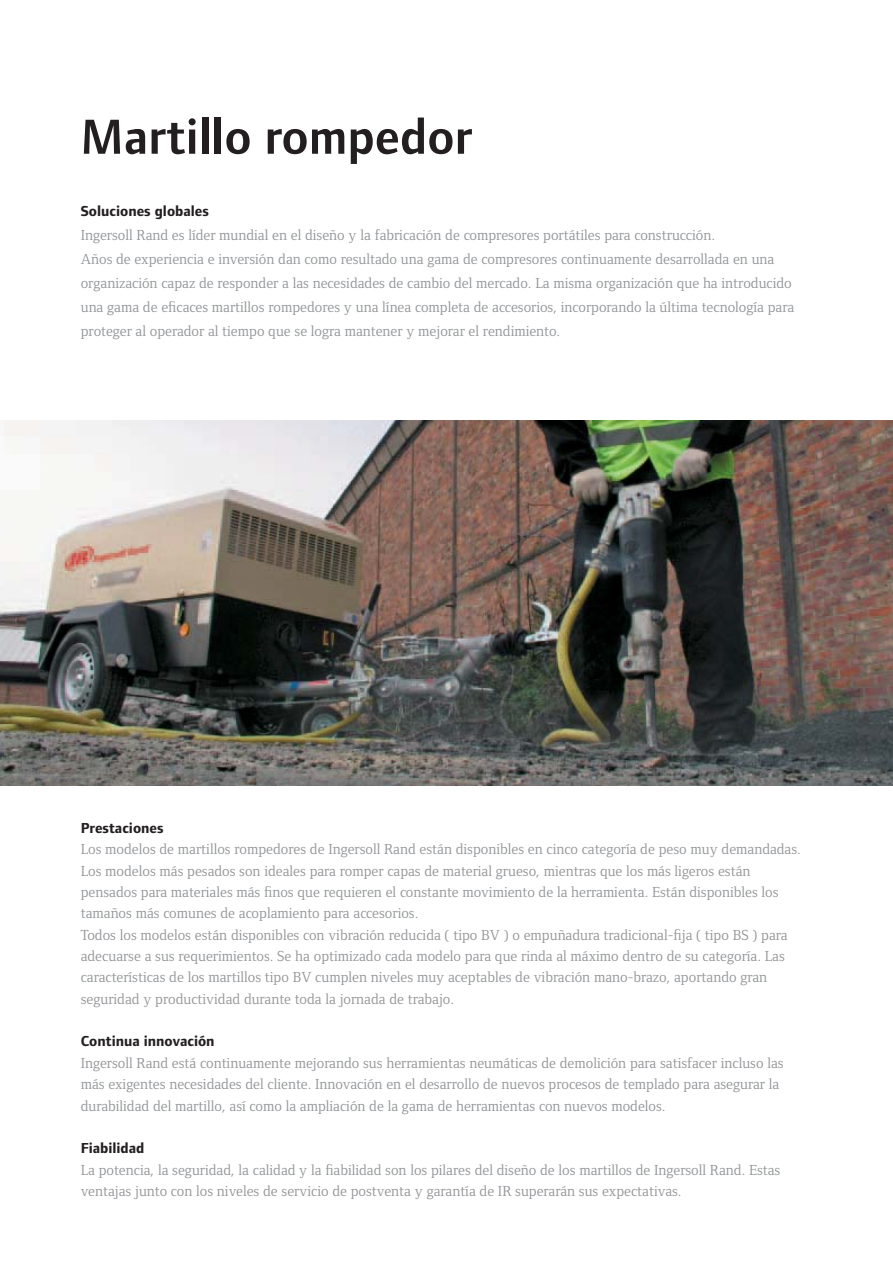
<style>
.page{position:relative;width:893px;height:1263px;background:#fff}
.page>*{position:absolute;margin:0;border:0;box-sizing:border-box;transform-origin:0 0}
.t1{font:600 51px "Foundry Form Sans";color:#231f20}
.t2{font:15px/21.3px "Foundry Form Serif Book OSF";color:#919396}
.t3{font:700 15px "Foundry Form Sans";color:#231f20}
</style>
<div class="page">
<img style="left:0;top:420px;width:893px;height:366px">
<h1 class="t1" style="left:81px;top:106px;width:393px">Martillo rompedor</h1>
<p class="t3" style="left:81px;top:205px;width:130px">Soluciones globales</p>
<p class="t2" style="left:81px;top:224px;width:715px;line-height:24px">Ingersoll Rand es líder mundial en el diseño y la fabricación de compresores portátiles para construcción.<br>Años de experiencia e inversión dan como resultado una gama de compresores continuamente desarrollada en una organización capaz de responder a las necesidades de cambio del mercado. La misma organización que ha introducido una gama de eficaces martillos rompedores y una línea completa de accesorios, incorporando la última tecnología para proteger al operador al tiempo que se logra mantener y mejorar el rendimiento.</p>
<p class="t3" style="left:81px;top:822px;width:84px">Prestaciones</p>
<p class="t2" style="left:81px;top:840px;width:722px">Los modelos de martillos rompedores de Ingersoll Rand están disponibles en cinco categoría de peso muy demandadas.<br>Los modelos más pesados son ideales para romper capas de material grueso, mientras que los más ligeros están pensados para materiales más finos que requieren el constante movimiento de la herramienta. Están disponibles los tamaños más comunes de acoplamiento para accesorios.<br>Todos los modelos están disponibles con vibración reducida ( tipo BV ) o empuñadura tradicional-fija ( tipo BS ) para adecuarse a sus requerimientos. Se ha optimizado cada modelo para que rinda al máximo dentro de su categoría. Las características de los martillos tipo BV cumplen niveles muy aceptables de vibración mano-brazo, aportando gran seguridad y productividad durante toda la jornada de trabajo.</p>
<p class="t3" style="left:81px;top:1036px;width:135px">Continua innovación</p>
<p class="t2" style="left:81px;top:1054px;width:704px">Ingersoll Rand está continuamente mejorando sus herramientas neumáticas de demolición para satisfacer incluso las más exigentes necesidades del cliente. Innovación en el desarrollo de nuevos procesos de templado para asegurar la durabilidad del martillo, así como la ampliación de la gama de herramientas con nuevos modelos.</p>
<p class="t3" style="left:81px;top:1143px;width:65px">Fiabilidad</p>
<p class="t2" style="left:81px;top:1160px;width:701px">La potencia, la seguridad, la calidad y la fiabilidad son los pilares del diseño de los martillos de Ingersoll Rand. Estas ventajas junto con los niveles de servicio de postventa y garantía de IR superarán sus expectativas.</p>
</div>
